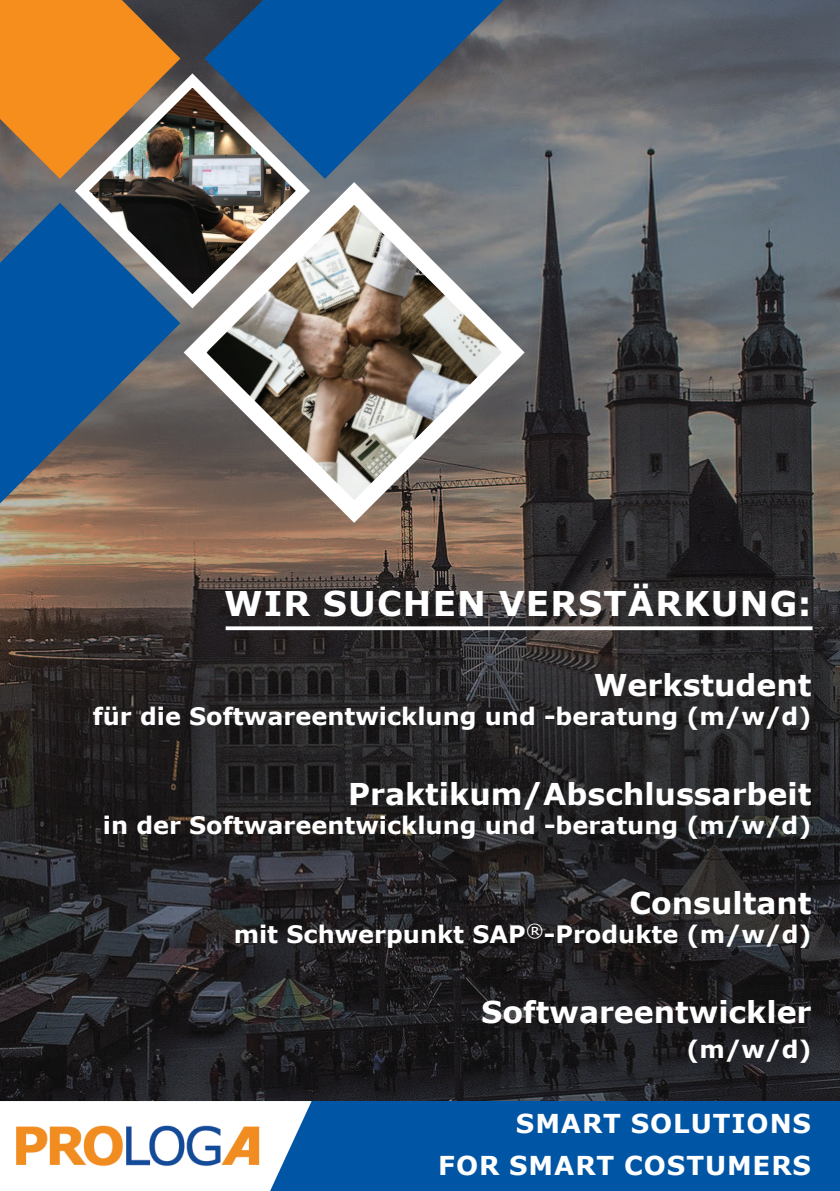
<style>
.page{position:relative;width:840px;height:1191px;background:#fff}
.page>*{position:absolute;margin:0;border:0;box-sizing:border-box;transform-origin:0 0}
.t1{font:700 34px "Verdana";letter-spacing:.035em;color:#fff}
.t2{font:700 30px "Verdana";color:#fff}
.t3{font:700 26px/42.6px "Verdana";letter-spacing:.035em;color:#fff;text-align:right}
.t4{font:700 24px "Verdana";color:#fff}
</style>
<div class="page">
<img style="left:0;top:0;width:839px;height:1101px">
<div style="left:193px;top:1101px;width:646px;height:90px;background:#0155a5"></div>
<svg style="left:0;top:1101px;width:311px;height:90px"></svg>
<img style="left:12px;top:1114px;width:251px;height:63px">
<svg style="left:225px;top:626px;width:587px;height:4px"></svg>
<svg style="left:204px;top:0;width:299px;height:171px;background:#285b8d"></svg>
<svg style="left:0;top:0;width:180px;height:179px;background:#d98327"></svg>
<svg style="left:0;top:203px;width:172px;height:300px;background:#315d88"></svg>
<img style="left:172px;top:171px;width:363px;height:363px">
<img style="left:68px;top:66px;width:249px;height:249px">
<h1 class="t1" style="left:224px;top:579px;width:588px">WIR SUCHEN VERSTÄRKUNG:</h1>
<p class="t2" style="left:593px;top:664px;width:219px">Werkstudent</p>
<p class="t4" style="left:93px;top:699px;width:719px">für die Softwareentwicklung und -beratung (m/w/d)</p>
<p class="t2" style="left:348px;top:773px;width:464px">Praktikum/Abschlussarbeit</p>
<p class="t4" style="left:103px;top:808px;width:709px">in der Softwareentwicklung und -beratung (m/w/d)</p>
<p class="t2" style="left:629px;top:882px;width:183px">Consultant</p>
<p class="t4" style="left:233px;top:917px;width:579px">mit Schwerpunkt SAP<sup>®</sup>-Produkte (m/w/d)</p>
<p class="t2" style="left:481px;top:991px;width:331px">Softwareentwickler</p>
<p class="t4" style="left:686px;top:1032px;width:126px">(m/w/d)</p>
<p class="t3" style="left:438px;top:1101px;width:374px">SMART SOLUTIONS<br>FOR SMART COSTUMERS</p>
</div>
